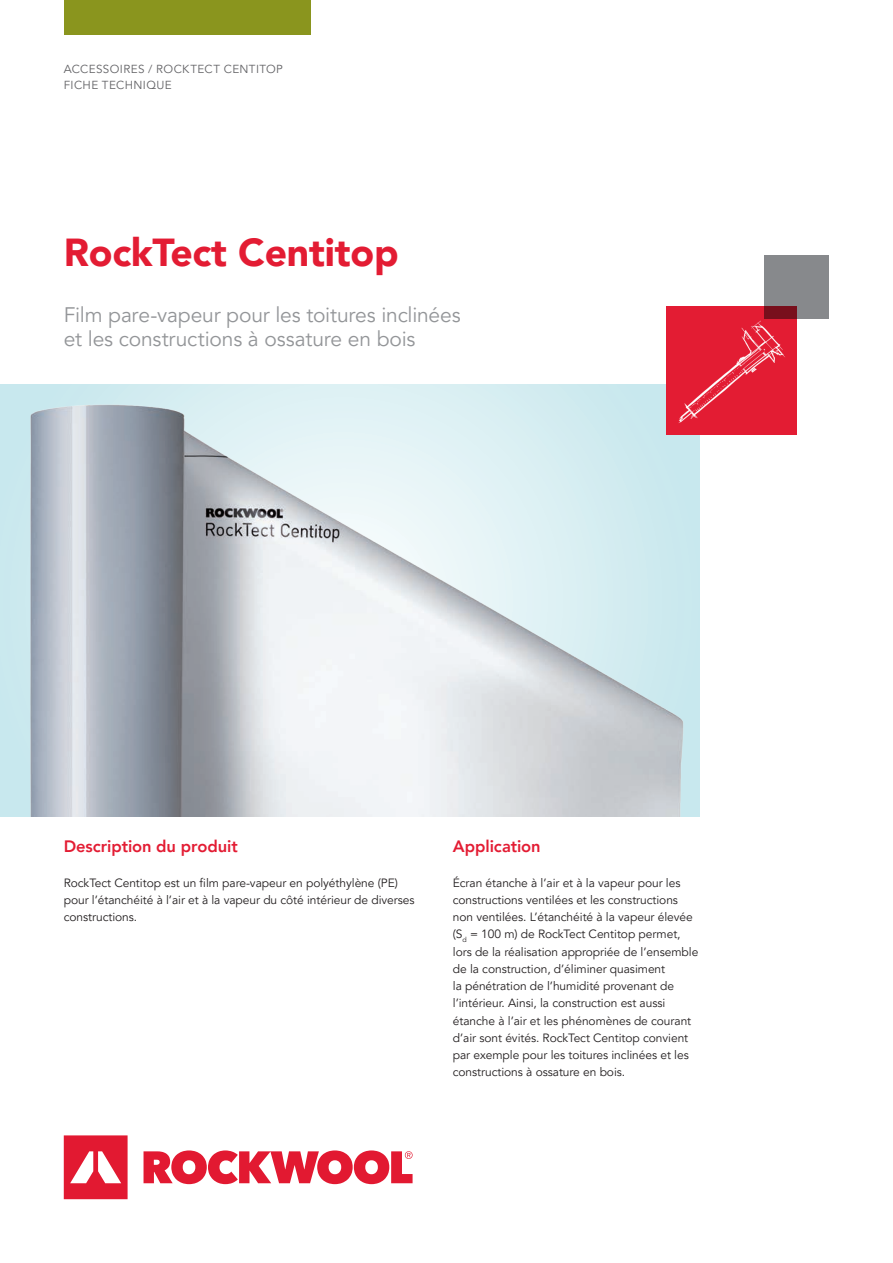
<style>
.page{position:relative;width:893px;height:1263px;background:#fff}
.page>*{position:absolute;margin:0;border:0;box-sizing:border-box;transform-origin:0 0}
.t1{font:900 39px "Avenir LT Pro";letter-spacing:-.005em;color:#e31c33}
.t2{font:21px/24px "Avenir LT Pro";letter-spacing:-.01em;color:#939598}
.t3{font:800 16.5px "Avenir LT Pro";letter-spacing:-.005em;color:#e31c33}
.t4{font:12px/17.2px "Avenir LT Pro";letter-spacing:-.005em;color:#231f20}
.t5{font:11.7px/16.5px "Avenir LT Pro";letter-spacing:.03em;color:#636366}
</style>
<div class="page">
<img style="left:0;top:385px;width:699px;height:431px">
<div style="left:666px;top:306px;width:130px;height:128px;background:#e31c33"></div>
<img style="left:678px;top:320px;width:107px;height:103px">
<svg style="left:64px;top:1135px;width:349px;height:64px"></svg>
<div style="left:64px;top:0;width:246px;height:34px;background:#8a951e"></div>
<div style="left:764px;top:255px;width:65px;height:64px;background:#87898c"></div>
<p class="t5" style="left:64px;top:61px;width:221px">ACCESSOIRES / ROCKTECT CENTITOP<br>FICHE TECHNIQUE</p>
<h1 class="t1" style="left:64px;top:229px;width:336px">RockTect Centitop</h1>
<h2 class="t2" style="left:64px;top:303px;width:398px">Film pare-vapeur pour les toitures inclinées et les constructions à ossature en bois</h2>
<h3 class="t3" style="left:64px;top:837px;width:175px">Description du produit</h3>
<p class="t4" style="left:64px;top:874px;width:352px">RockTect Centitop est un film pare-vapeur en polyéthylène (PE) pour l’étanchéité à l’air et à la vapeur du côté intérieur de diverses constructions.</p>
<h3 class="t3" style="left:453px;top:837px;width:89px">Application</h3>
<p class="t4" style="left:453px;top:874px;width:247px">Écran étanche à l’air et à la vapeur pour les constructions ventilées et les constructions non ventilées. L’étanchéité à la vapeur élevée (S<sub>d</sub> = 100 m) de RockTect Centitop permet, lors de la réalisation appropriée de l’ensemble de la construction, d’éliminer quasiment<br>la pénétration de l’humidité provenant de l’intérieur. Ainsi, la construction est aussi étanche à l’air et les phénomènes de courant d’air sont évités. RockTect Centitop convient par exemple pour les toitures inclinées et les constructions à ossature en bois.</p>
</div>
